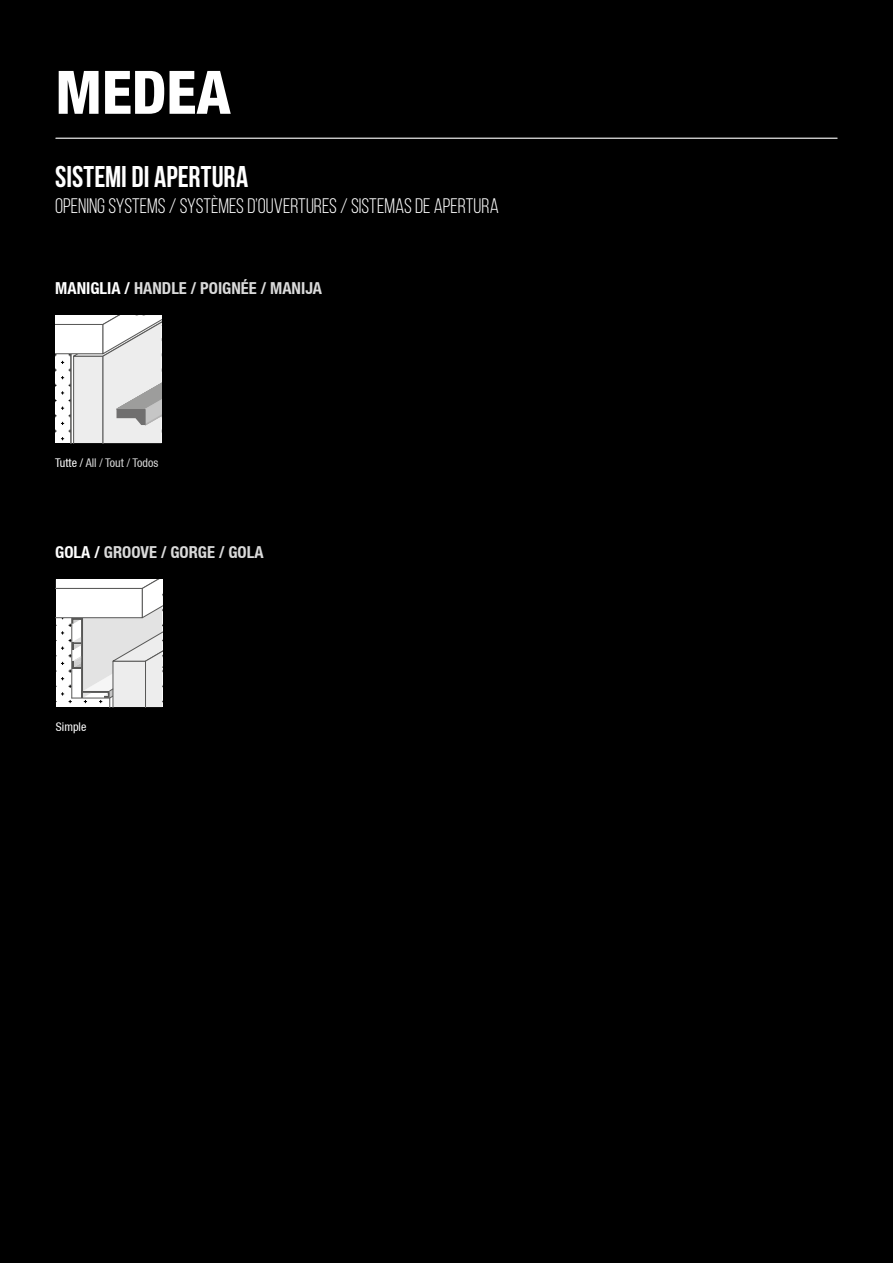
<style>
.page{position:relative;width:893px;height:1263px;background:#000}
.page>*{position:absolute;margin:0;border:0;box-sizing:border-box;transform-origin:0 0}
.t1{font:800 condensed 60px "Helvetica Neue LT";color:#fff}
.t2{font:700 30px "Bebas Neue";color:#fff}
.t3{font:21px "Bebas Neue";color:#fff}
.t4{font:700 condensed 16.5px "Helvetica Neue LT";color:#dadada}
.t5{font:condensed 12px "Helvetica Neue LT";color:#dadada}
.t6{font:condensed 12px "Helvetica Neue LT";color:#fff}
.s1{color:#fff}
</style>
<div class="page">
<hr style="left:56px;top:138px;width:781px;height:1px;background:#fff">
<svg style="left:55px;top:315px;width:107px;height:128px"></svg>
<svg style="left:56px;top:579px;width:106px;height:128px"></svg>
<hr style="left:72px;top:618px;width:1px;height:80px;background:#575756">
<hr style="left:72px;top:698px;width:38px;height:1px;background:#575756">
<h1 class="t1" style="left:55px;top:55px;width:177px">MEDEA</h1>
<h2 class="t2" style="left:55px;top:161px;width:194px">SISTEMI DI APERTURA</h2>
<p class="t3" style="left:55px;top:194px;width:445px">OPENING SYSTEMS / SYSTÈMES D’OUVERTURES / SISTEMAS DE APERTURA</p>
<p class="t4" style="left:55px;top:278px;width:268px"><span class="s1">MANIGLIA /</span> HANDLE / POIGNÉE / MANIJA</p>
<p class="t5" style="left:55px;top:456px;width:105px"><span class="s1">Tutte /</span> All / Tout / Todos</p>
<p class="t4" style="left:55px;top:542px;width:210px"><span class="s1">GOLA /</span> GROOVE / GORGE / GOLA</p>
<p class="t6" style="left:56px;top:720px;width:32px">Simple</p>
</div>
